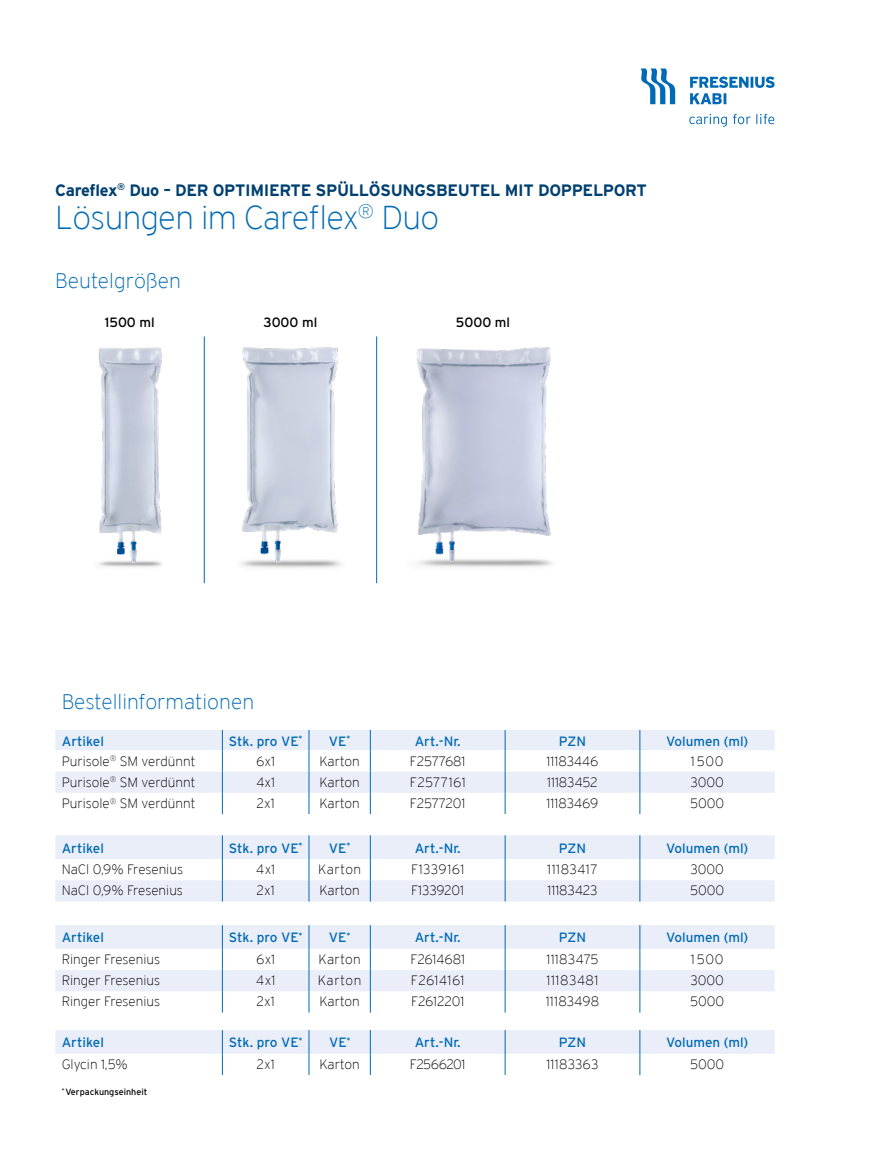
<style>
.page{position:relative;width:881px;height:1168px;background:#fff}
.page>*{position:absolute;margin:0;border:0;box-sizing:border-box;transform-origin:0 0}
.t1{font:200 33px "Interstate";letter-spacing:-.02em;color:#006ab4}
.t2{font:200 21px "Interstate";color:#006ab4}
.t3{font:700 16.5px "Interstate";letter-spacing:-.02em;color:#004070}
.t4{font:200 13.5px "Interstate";color:#000}
.t5{font:13.5px "Interstate";color:#006ab4}
.t6{font:200 13.5px "Interstate";letter-spacing:.025em;color:#000}
.t7{font:13.5px "Interstate";color:#000}
.t8{font:200 13.5px "Interstate";letter-spacing:.04em;color:#000}
.t9{font:200 13.5px "Interstate";letter-spacing:.02em;color:#000}
.t10{font:200 13.5px "Interstate";letter-spacing:-.02em;color:#000}
.t11{font:200 13.5px "Interstate";letter-spacing:.045em;color:#000}
.t12{font:200 13.5px "Interstate";letter-spacing:-.03em;color:#000}
.t13{font:9px "Interstate";color:#000}
</style>
<div class="page">
<svg style="left:640px;top:68px;width:35px;height:36px"></svg>
<svg style="left:690px;top:77px;width:84px;height:27px"></svg>
<svg style="left:689px;top:114px;width:85px;height:13px"></svg>
<hr style="left:204px;top:336px;width:1px;height:247px;background:#006ab4">
<hr style="left:376px;top:336px;width:1px;height:247px;background:#006ab4">
<img style="left:98px;top:347px;width:64px;height:220px">
<img style="left:240px;top:347px;width:102px;height:221px">
<img style="left:416px;top:347px;width:137px;height:220px">
<svg style="left:55px;top:901px;width:719px;height:173px"></svg>
<svg style="left:55px;top:813px;width:719px;height:88px;fill:#eff2fa"></svg>
<svg style="left:55px;top:924px;width:719px;height:129px;fill:#ebeff9"></svg>
<svg style="left:308px;top:835px;width:1px;height:66px"></svg>
<svg style="left:370px;top:835px;width:1px;height:66px"></svg>
<svg style="left:504px;top:835px;width:1px;height:66px"></svg>
<svg style="left:639px;top:835px;width:1px;height:66px"></svg>
<svg style="left:308px;top:924px;width:1px;height:88px"></svg>
<svg style="left:370px;top:924px;width:1px;height:88px"></svg>
<svg style="left:504px;top:924px;width:1px;height:88px"></svg>
<svg style="left:639px;top:924px;width:1px;height:88px"></svg>
<svg style="left:308px;top:1029px;width:1px;height:45px"></svg>
<svg style="left:370px;top:1029px;width:1px;height:45px"></svg>
<svg style="left:504px;top:1029px;width:1px;height:45px"></svg>
<svg style="left:639px;top:1029px;width:1px;height:45px"></svg>
<svg style="left:55px;top:730px;width:719px;height:83px"></svg>
<svg style="left:222px;top:835px;width:1px;height:66px"></svg>
<svg style="left:222px;top:924px;width:1px;height:88px"></svg>
<svg style="left:222px;top:1029px;width:1px;height:45px"></svg>
<p class="t3" style="left:55px;top:180px;width:592px">Careflex<sup>®</sup> Duo – DER OPTIMIERTE SPÜLLÖSUNGSBEUTEL MIT DOPPELPORT</p>
<h1 class="t1" style="left:55px;top:199px;width:385px">Lösungen im Careflex<sup>®</sup> Duo</h1>
<h2 class="t2" style="left:55px;top:269px;width:127px">Beutelgrößen</h2>
<p class="t7" style="left:105px;top:314px;width:51px">1500 ml</p>
<p class="t7" style="left:263px;top:314px;width:55px">3000 ml</p>
<p class="t7" style="left:455px;top:314px;width:56px">5000 ml</p>
<h2 class="t2" style="left:62px;top:690px;width:194px">Bestellinformationen</h2>
<p class="t5" style="left:62px;top:733px;width:44px">Artikel</p>
<p class="t5" style="left:229px;top:733px;width:75px">Stk. pro VE<sup>*</sup></p>
<p class="t5" style="left:329px;top:733px;width:23px">VE<sup>*</sup></p>
<p class="t5" style="left:414px;top:733px;width:48px">Art.-Nr.</p>
<p class="t5" style="left:558px;top:733px;width:29px">PZN</p>
<p class="t5" style="left:666px;top:733px;width:84px">Volumen (ml)</p>
<p class="t4" style="left:62px;top:753px;width:135px">Purisole<sup>®</sup> SM verdünnt</p>
<p class="t4" style="left:256px;top:753px;width:20px">6x1</p>
<p class="t4" style="left:319px;top:753px;width:42px">Karton</p>
<p class="t4" style="left:410px;top:753px;width:57px">F2577681</p>
<p class="t4" style="left:546px;top:753px;width:53px">11183446</p>
<p class="t4" style="left:690px;top:753px;width:34px">1500</p>
<p class="t4" style="left:62px;top:774px;width:135px">Purisole<sup>®</sup> SM verdünnt</p>
<p class="t4" style="left:256px;top:774px;width:20px">4x1</p>
<p class="t4" style="left:319px;top:774px;width:42px">Karton</p>
<p class="t6" style="left:409px;top:774px;width:57px">F2577161</p>
<p class="t4" style="left:547px;top:774px;width:52px">11183452</p>
<p class="t4" style="left:690px;top:774px;width:35px">3000</p>
<p class="t4" style="left:62px;top:796px;width:135px">Purisole<sup>®</sup> SM verdünnt</p>
<p class="t4" style="left:256px;top:796px;width:20px">2x1</p>
<p class="t4" style="left:319px;top:796px;width:42px">Karton</p>
<p class="t10" style="left:409px;top:796px;width:57px">F2577201</p>
<p class="t4" style="left:546px;top:796px;width:53px">11183469</p>
<p class="t4" style="left:690px;top:796px;width:36px">5000</p>
<p class="t5" style="left:62px;top:840px;width:44px">Artikel</p>
<p class="t5" style="left:229px;top:840px;width:75px">Stk. pro VE<sup>*</sup></p>
<p class="t5" style="left:329px;top:840px;width:23px">VE<sup>*</sup></p>
<p class="t5" style="left:414px;top:840px;width:48px">Art.-Nr.</p>
<p class="t5" style="left:558px;top:840px;width:29px">PZN</p>
<p class="t5" style="left:666px;top:840px;width:84px">Volumen (ml)</p>
<p class="t4" style="left:62px;top:861px;width:123px">NaCl 0,9% Fresenius</p>
<p class="t4" style="left:256px;top:861px;width:21px">4x1</p>
<p class="t4" style="left:318px;top:861px;width:45px">Karton</p>
<p class="t8" style="left:411px;top:861px;width:55px">F1339161</p>
<p class="t8" style="left:547px;top:861px;width:52px">11183417</p>
<p class="t4" style="left:690px;top:861px;width:35px">3000</p>
<p class="t4" style="left:62px;top:883px;width:123px">NaCl 0,9% Fresenius</p>
<p class="t4" style="left:256px;top:883px;width:20px">2x1</p>
<p class="t4" style="left:319px;top:883px;width:42px">Karton</p>
<p class="t4" style="left:411px;top:883px;width:55px">F1339201</p>
<p class="t4" style="left:547px;top:883px;width:51px">11183423</p>
<p class="t4" style="left:690px;top:883px;width:36px">5000</p>
<p class="t5" style="left:62px;top:929px;width:44px">Artikel</p>
<p class="t5" style="left:229px;top:929px;width:75px">Stk. pro VE<sup>*</sup></p>
<p class="t5" style="left:329px;top:929px;width:23px">VE<sup>*</sup></p>
<p class="t5" style="left:414px;top:929px;width:48px">Art.-Nr.</p>
<p class="t5" style="left:558px;top:929px;width:29px">PZN</p>
<p class="t5" style="left:666px;top:929px;width:84px">Volumen (ml)</p>
<p class="t4" style="left:62px;top:951px;width:100px">Ringer Fresenius</p>
<p class="t4" style="left:256px;top:951px;width:21px">6x1</p>
<p class="t4" style="left:318px;top:951px;width:44px">Karton</p>
<p class="t4" style="left:410px;top:951px;width:56px">F2614681</p>
<p class="t6" style="left:546px;top:951px;width:54px">11183475</p>
<p class="t4" style="left:690px;top:951px;width:34px">1500</p>
<p class="t4" style="left:62px;top:972px;width:100px">Ringer Fresenius</p>
<p class="t4" style="left:256px;top:972px;width:21px">4x1</p>
<p class="t4" style="left:318px;top:972px;width:45px">Karton</p>
<p class="t6" style="left:411px;top:972px;width:55px">F2614161</p>
<p class="t11" style="left:546px;top:972px;width:53px">11183481</p>
<p class="t4" style="left:690px;top:972px;width:35px">3000</p>
<p class="t4" style="left:62px;top:994px;width:100px">Ringer Fresenius</p>
<p class="t4" style="left:256px;top:994px;width:20px">2x1</p>
<p class="t4" style="left:319px;top:994px;width:42px">Karton</p>
<p class="t4" style="left:411px;top:994px;width:55px">F2612201</p>
<p class="t9" style="left:545px;top:994px;width:55px">11183498</p>
<p class="t4" style="left:690px;top:994px;width:36px">5000</p>
<p class="t5" style="left:62px;top:1034px;width:44px">Artikel</p>
<p class="t5" style="left:229px;top:1034px;width:75px">Stk. pro VE<sup>*</sup></p>
<p class="t5" style="left:329px;top:1034px;width:23px">VE<sup>*</sup></p>
<p class="t5" style="left:414px;top:1034px;width:48px">Art.-Nr.</p>
<p class="t5" style="left:558px;top:1034px;width:29px">PZN</p>
<p class="t5" style="left:666px;top:1034px;width:84px">Volumen (ml)</p>
<p class="t4" style="left:62px;top:1056px;width:68px">Glycin 1,5%</p>
<p class="t4" style="left:256px;top:1056px;width:20px">2x1</p>
<p class="t4" style="left:319px;top:1056px;width:42px">Karton</p>
<p class="t12" style="left:409px;top:1056px;width:57px">F2566201</p>
<p class="t9" style="left:546px;top:1056px;width:54px">11183363</p>
<p class="t4" style="left:690px;top:1056px;width:36px">5000</p>
<p class="t13" style="left:62px;top:1086px;width:87px"><sup>*</sup> Verpackungseinheit</p>
</div>
